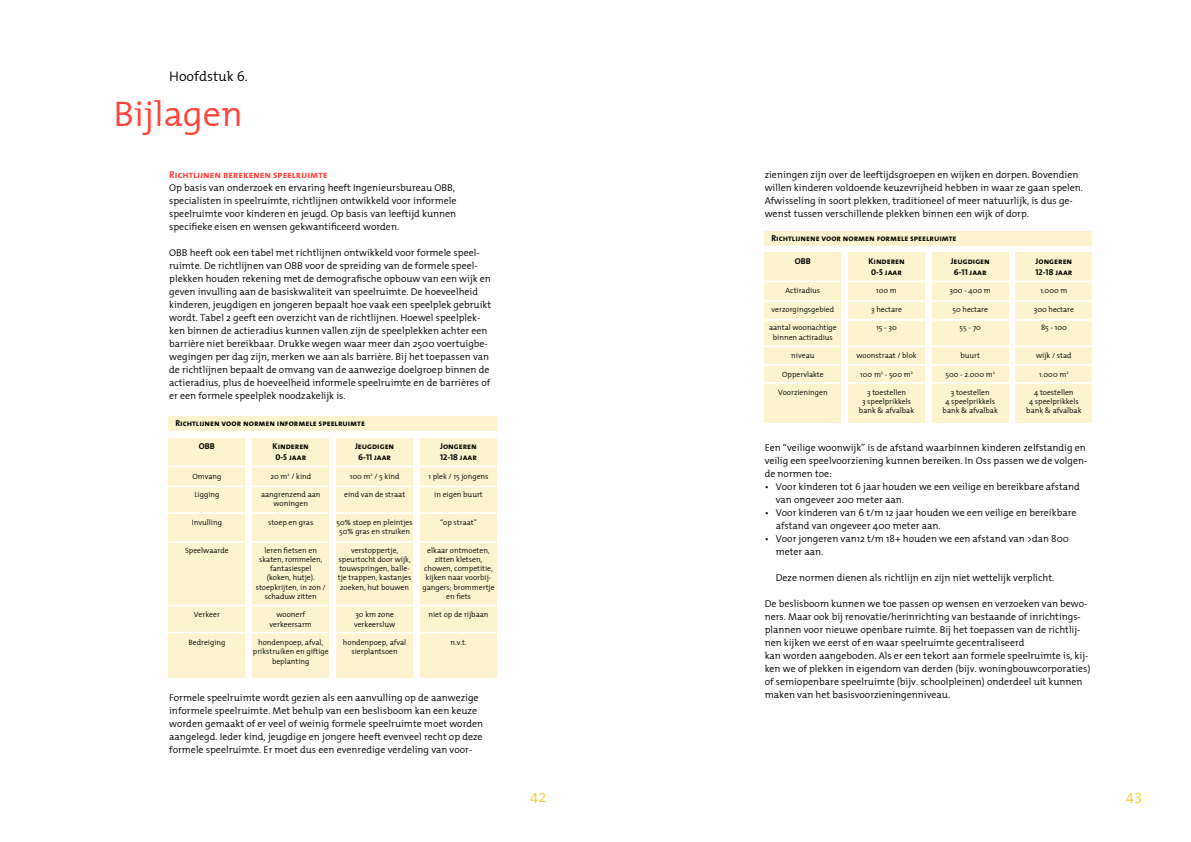
<style>
.page{position:relative;width:1191px;height:842px;background:#fff}
.page>*{position:absolute;margin:0;border:0;box-sizing:border-box;transform-origin:0 0}
.t1{font:300 36px "The Mix";color:#ff4338}
.t2{font:15px "The Mix Office";color:#f7ce3c}
.t3{font:300 14px "The Mix";color:#000}
.t4{font:300 10px/13px "The Mix";color:#000}
.t5{font:10px "The Mix Bold Caps";color:#ff4338}
.t6{font:8.6px/11.1px "The Mix Bold Caps";color:#000;text-align:center}
.t7{font:8.5px/11.1px "The Mix Bold Caps";color:#000;text-align:center}
.t8{font:300 7.7px/9.3px "The Mix";color:#000;text-align:center}
</style>
<div class="page">
<div style="left:169px;top:438px;width:76px;height:239px;background:#fdf3ce"></div>
<div style="left:252px;top:438px;width:77px;height:239px;background:#fdf3ce"></div>
<div style="left:336px;top:438px;width:77px;height:239px;background:#fdf3ce"></div>
<div style="left:420px;top:438px;width:77px;height:239px;background:#fdf3ce"></div>
<div style="left:169px;top:417px;width:328px;height:14px;background:#fdf3ce"></div>
<hr style="left:163px;top:466px;width:340px;height:1px;background:#fff">
<hr style="left:163px;top:486px;width:340px;height:1px;background:#fff">
<hr style="left:163px;top:512px;width:340px;height:2px;background:#fff">
<hr style="left:163px;top:541px;width:340px;height:2px;background:#fff">
<hr style="left:163px;top:605px;width:340px;height:1px;background:#fff">
<hr style="left:163px;top:632px;width:340px;height:1px;background:#fff">
<div style="left:764px;top:253px;width:77px;height:170px;background:#fdf3ce"></div>
<div style="left:848px;top:253px;width:76px;height:170px;background:#fdf3ce"></div>
<div style="left:932px;top:253px;width:76px;height:170px;background:#fdf3ce"></div>
<div style="left:1015px;top:253px;width:77px;height:170px;background:#fdf3ce"></div>
<div style="left:764px;top:232px;width:328px;height:14px;background:#fdf3ce"></div>
<hr style="left:758px;top:281px;width:340px;height:1px;background:#fff">
<hr style="left:758px;top:300px;width:340px;height:2px;background:#fff">
<hr style="left:758px;top:319px;width:340px;height:2px;background:#fff">
<hr style="left:758px;top:346px;width:340px;height:1px;background:#fff">
<hr style="left:758px;top:364px;width:340px;height:2px;background:#fff">
<hr style="left:758px;top:382px;width:340px;height:2px;background:#fff">
<h3 class="t3" style="left:169px;top:65px;width:80px">Hoofdstuk 6.</h3>
<h1 class="t1" style="left:113px;top:84px;width:131px">Bijlagen</h1>
<p class="t5" style="left:169px;top:166px;width:160px">Richtlijnen berekenen speelruimte</p>
<p class="t4" style="left:169px;top:180px;width:289px">Op basis van onderzoek en ervaring heeft Ingenieursbureau OBB, specialisten in speelruimte, richtlijnen ontwikkeld voor informele speelruimte voor kinderen en jeugd. Op basis van leeftijd kunnen specifieke eisen en wensen gekwantificeerd worden.</p>
<p class="t4" style="left:169px;top:245px;width:323px">OBB heeft ook een tabel met richtlijnen ontwikkeld voor formele speel&shy;ruimte. De richtlijnen van OBB voor de spreiding van de formele speel&shy;plekken houden rekening met de demografische opbouw van een wijk en geven invulling aan de basiskwaliteit van speelruimte. De hoeveelheid kinderen, jeugdigen en jongeren bepaalt hoe vaak een speelplek gebruikt wordt. Tabel 2 geeft een overzicht van de richtlijnen. Hoewel speelplek&shy;ken binnen de actieradius kunnen vallen zijn de speelplekken achter een barrière niet bereikbaar. Drukke wegen waar meer dan 2500 voertuigbe&shy;wegingen per dag zijn, merken we aan als barrière. Bij het toepassen van de richtlijnen bepaalt de omvang van de aanwezige doelgroep binnen de actieradius, plus de hoeveelheid informele speelruimte en de barrières of er een formele speelplek noodzakelijk is.</p>
<p class="t6" style="left:175px;top:418px;width:191px">Richtlijnen voor normen informele speelruimte</p>
<p class="t6" style="left:199px;top:440px;width:17px">OBB</p>
<p class="t8" style="left:192px;top:471px;width:31px">Omvang</p>
<p class="t8" style="left:194px;top:490px;width:27px">Ligging</p>
<p class="t8" style="left:192px;top:517px;width:32px">Invulling</p>
<p class="t8" style="left:185px;top:545px;width:45px">Speelwaarde</p>
<p class="t8" style="left:194px;top:610px;width:28px">Verkeer</p>
<p class="t8" style="left:188px;top:638px;width:39px">Bedreiging</p>
<p class="t6" style="left:273px;top:440px;width:38px">Kinderen<br>0-5 jaar</p>
<p class="t8" style="left:270px;top:471px;width:42px">20 m<sup>2</sup> / kind</p>
<p class="t8" style="left:261px;top:490px;width:61px">aangrenzend aan woningen</p>
<p class="t8" style="left:268px;top:517px;width:47px">stoep en gras</p>
<p class="t8" style="left:256px;top:545px;width:72px">leren fietsen en skaten, rommelen, fantasiespel<br>(koken, hutje). stoepkrijten, in zon / schaduw zitten</p>
<p class="t8" style="left:270px;top:610px;width:44px">woonerf verkeersarm</p>
<p class="t8" style="left:253px;top:638px;width:77px">hondenpoep, afval, prikstruiken en giftige beplanting</p>
<p class="t6" style="left:355px;top:440px;width:41px">Jeugdigen<br>6-11 jaar</p>
<p class="t8" style="left:350px;top:471px;width:51px">100 m<sup>2</sup> / 5 kind</p>
<p class="t8" style="left:344px;top:490px;width:63px">eind van de straat</p>
<p class="t8" style="left:336px;top:517px;width:78px">50% stoep en pleintjes<br>50% gras en struiken</p>
<p class="t8" style="left:338px;top:545px;width:75px">verstoppertje, speurtocht door wijk, touwspringen, balle&shy;tje trappen, kastanjes zoeken, hut bouwen</p>
<p class="t8" style="left:354px;top:610px;width:43px;text-align:left">30 km zone verkeersluw</p>
<p class="t8" style="left:343px;top:638px;width:65px">hondenpoep, afval sierplantsoen</p>
<p class="t6" style="left:440px;top:440px;width:38px;text-align:left">Jongeren<br>12-18 jaar</p>
<p class="t8" style="left:428px;top:471px;width:62px">1 plek / 15 jongens</p>
<p class="t8" style="left:434px;top:490px;width:50px">in eigen buurt</p>
<p class="t8" style="left:440px;top:517px;width:38px">“op straat”</p>
<p class="t8" style="left:422px;top:545px;width:74px">elkaar ontmoeten, zitten kletsen, chowen, competitie, kijken naar voorbij&shy;gangers; brommertje en fiets</p>
<p class="t8" style="left:428px;top:610px;width:62px">niet op de rijbaan</p>
<p class="t8" style="left:450px;top:638px;width:18px">n.v.t.</p>
<p class="t4" style="left:169px;top:690px;width:315px">Formele speelruimte wordt gezien als een aanvulling op de aanwezige informele speelruimte. Met behulp van een beslisboom kan een keuze worden gemaakt of er veel of weinig formele speelruimte moet worden aangelegd. Ieder kind, jeugdige en jongere heeft evenveel recht op deze formele speelruimte. Er moet dus een evenredige verdeling van voor-</p>
<p class="t4" style="left:764px;top:167px;width:320px">zieningen zijn over de leeftijdsgroepen en wijken en dorpen. Bovendien willen kinderen voldoende keuzevrijheid hebben in waar ze gaan spelen.<br>Afwisseling in soort plekken, traditioneel of meer natuurlijk, is dus ge&shy;wenst tussen verschillende plekken binnen een wijk of dorp.</p>
<p class="t7" style="left:771px;top:233px;width:187px">Richtlijnene voor normen formele speelruimte</p>
<p class="t7" style="left:795px;top:255px;width:17px">OBB</p>
<p class="t8" style="left:785px;top:286px;width:36px">Actiradius</p>
<p class="t8" style="left:771px;top:304px;width:64px">verzorgingsgebied</p>
<p class="t8" style="left:769px;top:323px;width:69px">aantal woonachtige binnen actiradius</p>
<p class="t8" style="left:791px;top:351px;width:25px">niveau</p>
<p class="t8" style="left:782px;top:369px;width:43px">Oppervlakte</p>
<p class="t8" style="left:778px;top:387px;width:51px">Voorzieningen</p>
<p class="t7" style="left:868px;top:255px;width:38px">Kinderen<br>0-5 jaar</p>
<p class="t8" style="left:876px;top:286px;width:22px">100 m</p>
<p class="t8" style="left:871px;top:304px;width:32px">3 hectare</p>
<p class="t8" style="left:876px;top:323px;width:22px">15 - 30</p>
<p class="t8" style="left:856px;top:351px;width:62px">woonstraat / blok</p>
<p class="t8" style="left:860px;top:369px;width:54px">100 m<sup>2</sup> - 500 m<sup>2</sup></p>
<p class="t8" style="left:859px;top:388px;width:57px">3 toestellen<br>3 speelprikkels bank &amp; afvalbak</p>
<p class="t7" style="left:950px;top:255px;width:41px">Jeugdigen<br>6-11 jaar</p>
<p class="t8" style="left:949px;top:286px;width:43px">300 - 400 m</p>
<p class="t8" style="left:952px;top:304px;width:37px">50 hectare</p>
<p class="t8" style="left:959px;top:323px;width:23px">55 - 70</p>
<p class="t8" style="left:960px;top:351px;width:21px">buurt</p>
<p class="t8" style="left:945px;top:369px;width:51px">500 - 2.000 m<sup>2</sup></p>
<p class="t8" style="left:942px;top:388px;width:57px">3 toestellen<br>4 speelprikkels bank &amp; afvalbak</p>
<p class="t7" style="left:1035px;top:255px;width:38px;text-align:left">Jongeren<br>12-18 jaar</p>
<p class="t8" style="left:1040px;top:286px;width:29px">1.000 m</p>
<p class="t8" style="left:1033px;top:304px;width:42px">300 hectare</p>
<p class="t8" style="left:1041px;top:323px;width:27px">85 - 100</p>
<p class="t8" style="left:1036px;top:351px;width:37px">wijk / stad</p>
<p class="t8" style="left:1039px;top:369px;width:31px">1.000 m<sup>2</sup></p>
<p class="t8" style="left:1026px;top:388px;width:57px">4 toestellen<br>4 speelprikkels bank &amp; afvalbak</p>
<p class="t4" style="left:764px;top:440px;width:324px">Een “veilige woonwijk” is de afstand waarbinnen kinderen zelfstandig en veilig een speelvoorziening kunnen bereiken. In Oss passen we de volgen&shy;de normen toe:</p>
<p class="t4" style="left:775px;top:479px;width:305px;text-indent:-11px">• Voor kinderen tot 6 jaar houden we een veilige en bereikbare afstand van ongeveer 200 meter aan.</p>
<p class="t4" style="left:775px;top:505px;width:302px;text-indent:-11px">• Voor kinderen van 6 t/m 12 jaar houden we een veilige en bereikbare afstand van ongeveer 400 meter aan.</p>
<p class="t4" style="left:775px;top:531px;width:295px;text-indent:-11px">• Voor jongeren van12 t/m 18+ houden we een afstand van &gt;dan 800 meter aan.</p>
<p class="t4" style="left:775px;top:570px;width:280px">Deze normen dienen als richtlijn en zijn niet wettelijk verplicht.</p>
<p class="t4" style="left:764px;top:596px;width:327px">De beslisboom kunnen we toe passen op wensen en verzoeken van bewo&shy;ners. Maar ook bij renovatie/herinrichting van bestaande of inrichtings&shy;plannen voor nieuwe openbare ruimte. Bij het toepassen van de richtlij&shy;nen kijken we eerst of en waar speelruimte gecentraliseerd<br>kan worden aangeboden. Als er een tekort aan formele speelruimte is, kij&shy;ken we of plekken in eigendom van derden (bijv. woningbouwcorporaties) of semiopenbare speelruimte (bijv. schoolpleinen) onderdeel uit kunnen maken van het basisvoorzieningenniveau.</p>
<h2 class="t2" style="left:530px;top:789px;width:18px">42</h2>
<h2 class="t2" style="left:1125px;top:789px;width:18px">43</h2>
</div>
